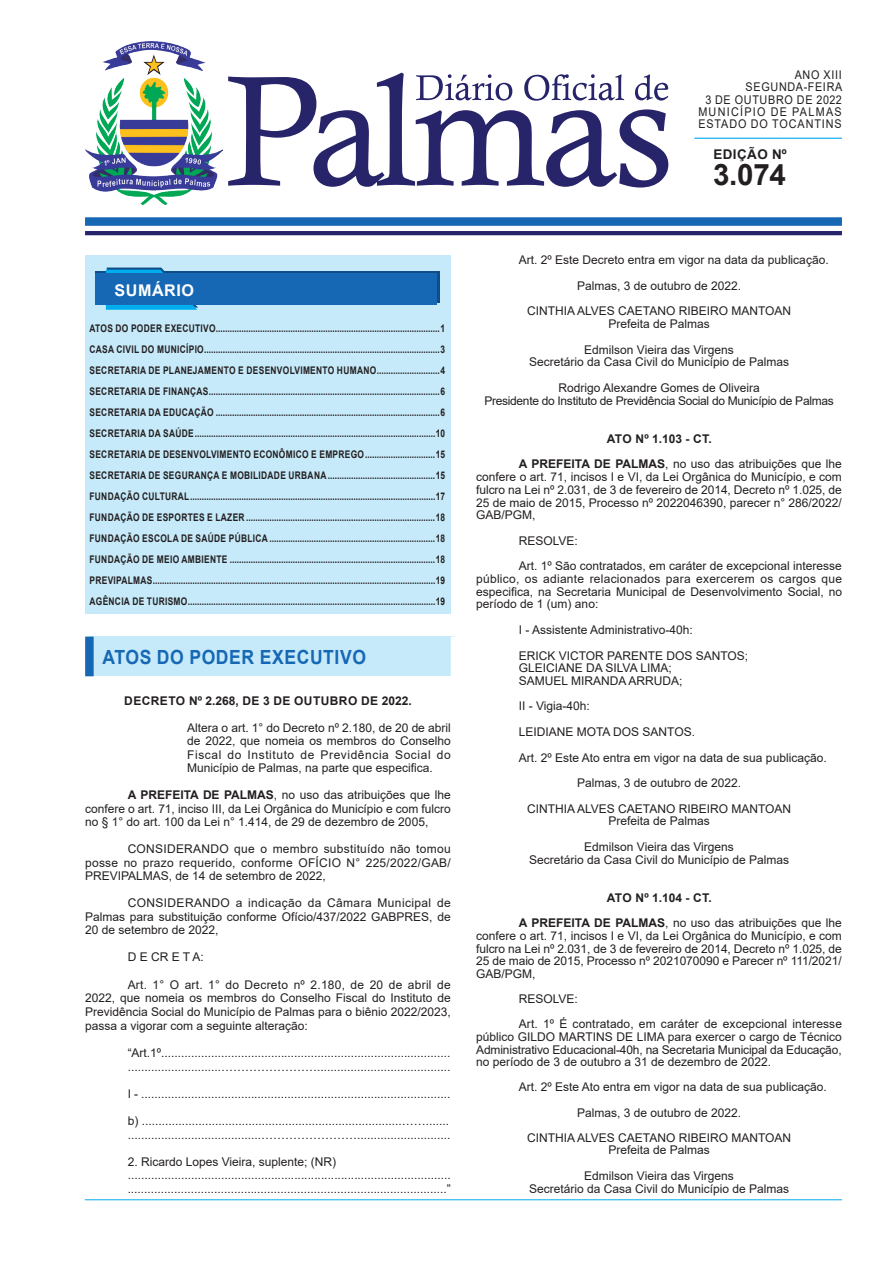
<style>
.page{position:relative;width:893px;height:1263px;background:#fff}
.page>*{position:absolute;margin:0;border:0;box-sizing:border-box;transform-origin:0 0}
.t1{font:700 29.55px "Arial";color:#231f20}
.t2{font:700 19.5px "Arial";letter-spacing:.035em;color:#1768b4;scale:.9 1}
.t3{font:700 16.2px "Arial";letter-spacing:.035em;color:#fff}
.t4{font:700 13.35px "Arial";letter-spacing:.035em;color:#231f20}
.t5{font:12px/13.5px "Arial";color:#231f20;text-align:justify}
.t6{font:700 12px/25.5px "Arial";letter-spacing:.02em;color:#231f20}
.t7{font:12px/12.3px "Arial";letter-spacing:.065em;color:#231f20;text-align:right;scale:.9 1}
.t8{font:12px "Arial";letter-spacing:-.025em;color:#231f20}
.t9{font:700 10.5px/21px "Arial";letter-spacing:.035em;color:#231f20;text-align:justify;scale:.8 1}
.s1{font-weight:700}
.s2{font-weight:400}
</style>
<div class="page">
<div style="left:85px;top:256px;width:366px;height:358px;background:#c6eafa"></div>
<div style="left:85px;top:217px;width:757px;height:9px;background:#1768b4"></div>
<hr style="left:85px;top:231px;width:757px;height:4px;background:#28246a">
<hr style="left:694px;top:138px;width:148px;height:1px;background:#00aeef">
<svg style="left:228px;top:73px;width:440px;height:115px"></svg>
<svg style="left:96px;top:272px;width:344px;height:31px"></svg>
<svg style="left:106px;top:268px;width:92px;height:42px"></svg>
<div style="left:96px;top:274px;width:341px;height:31px;background:#1768b4"></div>
<img style="left:85px;top:41px;width:138px;height:164px">
<hr style="left:85px;top:1199px;width:757px;height:1px;background:#00aeef">
<div style="left:89px;top:637px;width:366px;height:39px;background:#c6eafa"></div>
<div style="left:85px;top:637px;width:9px;height:39px;background:#1768b4"></div>
<div style="left:451px;top:637px;width:8px;height:39px;background:#fff"></div>
<p class="t7" style="left:698px;top:69px;width:162px">ANO XIII<br>SEGUNDA-FEIRA<br>3 DE OUTUBRO DE 2022<br>MUNICÍPIO DE PALMAS<br>ESTADO DO TOCANTINS</p>
<h1 class="t1" style="left:713px;top:154px;width:74px">3.074</h1>
<p class="t4" style="left:713px;top:145px;width:75px">EDIÇÃO Nº</p>
<h3 class="t3" style="left:114px;top:279px;width:81px">SUMÁRIO</h3>
<p class="t9" style="left:89px;top:318px;width:446px">ATOS DO PODER EXECUTIVO................................................................................................1<br>CASA CIVIL DO MUNICÍPIO.....................................................................................................3<br>SECRETARIA DE PLANEJAMENTO E DESENVOLVIMENTO HUMANO...........................4<br>SECRETARIA DE FINANÇAS...................................................................................................6<br>SECRETARIA DA EDUCAÇÃO ................................................................................................6<br>SECRETARIA DA SAÚDE.......................................................................................................10<br>SECRETARIA DE DESENVOLVIMENTO ECONÔMICO E EMPREGO..............................15<br>SECRETARIA DE SEGURANÇA E MOBILIDADE URBANA ..............................................15<br>FUNDAÇÃO CULTURAL.........................................................................................................17<br>FUNDAÇÃO DE ESPORTES E LAZER .................................................................................18<br>FUNDAÇÃO ESCOLA DE SAÚDE PÚBLICA .......................................................................18<br>FUNDAÇÃO DE MEIO AMBIENTE ........................................................................................18<br>PREVIPALMAS.........................................................................................................................19<br>AGÊNCIA DE TURISMO..........................................................................................................19</p>
<h2 class="t2" style="left:102px;top:643px;width:294px">ATOS DO PODER EXECUTIVO</h2>
<p class="t6" style="left:124px;top:688px;width:289px">DECRETO Nº 2.268, DE 3 DE OUTUBRO DE 2022.</p>
<p class="t5" style="left:187px;top:721px;width:265px">Altera o art. 1° do Decreto nº 2.180, de 20 de abril de 2022, que nomeia os membros do Conselho Fiscal do Instituto de Previdência Social do Município de Palmas, na parte que especifica.</p>
<p class="t5" style="left:85px;top:788px;width:367px;text-indent:43px"><span class="s1">A PREFEITA DE PALMAS</span>, no uso das atribuições que lhe confere o art. 71, inciso III, da Lei Orgânica do Município e com fulcro no § 1° do art. 100 da Lei n° 1.414, de 29 de dezembro de 2005,</p>
<p class="t5" style="left:85px;top:842px;width:367px;text-indent:43px">CONSIDERANDO que o membro substituído não tomou posse no prazo requerido, conforme OFÍCIO N° 225/2022/GAB/ PREVIPALMAS, de 14 de setembro de 2022,</p>
<p class="t5" style="left:85px;top:896px;width:367px;text-indent:43px">CONSIDERANDO a indicação da Câmara Municipal de Palmas para substituição conforme Ofício/437/2022 GABPRES, de 20 de setembro de 2022,</p>
<p class="t5" style="left:128px;top:950px;width:78px">D E CR E T A:</p>
<p class="t5" style="left:85px;top:977px;width:367px;text-indent:43px">Art. 1° O art. 1° do Decreto nº 2.180, de 20 de abril de 2022, que nomeia os membros do Conselho Fiscal do Instituto de Previdência Social do Município de Palmas para o biênio 2022/2023, passa a vigorar com a seguinte alteração:</p>
<p class="t5" style="left:128px;top:1046px;width:324px">“Art.1º....................................................................................... ............................……………………........................................</p>
<p class="t5" style="left:128px;top:1087px;width:324px">I - .............................................................................................</p>
<p class="t5" style="left:128px;top:1114px;width:324px">b) ..............................................................................……....... ........................................……………………............................</p>
<p class="t5" style="left:128px;top:1155px;width:325px;text-align:left">2. Ricardo Lopes Vieira, suplente; (NR) ................................................................................................. ................................................................................................”</p>
<p class="t5" style="left:519px;top:253px;width:311px">Art. 2º Este Decreto entra em vigor na data da publicação.</p>
<p class="t5" style="left:577px;top:279px;width:166px">Palmas, 3 de outubro de 2022.</p>
<p class="t5" style="left:527px;top:304px;width:266px">CINTHIA ALVES CAETANO RIBEIRO MANTOAN</p>
<p class="t5" style="left:584px;top:311px;width:151px;line-height:25.5px;text-align:center">Prefeita de Palmas<br>Edmilson Vieira das Virgens</p>
<p class="t5" style="left:529px;top:349px;width:262px;line-height:25.5px;text-align:center">Secretário da Casa Civil do Município de Palmas<br>Rodrigo Alexandre Gomes de Oliveira</p>
<p class="t8" style="left:484px;top:392px;width:351px">Presidente do Instituto de Previdência Social do Município de Palmas</p>
<p class="t6" style="left:519px;top:426px;width:325px;text-indent:88px">ATO Nº 1.103 - CT.<br>A PREFEITA DE PALMAS<span class="s2">, no uso das atribuições que lhe</span></p>
<p class="t5" style="left:476px;top:470px;width:367px;line-height:12.8px">confere o art. 71, incisos I e VI, da Lei Orgânica do Município, e com fulcro na Lei nº 2.031, de 3 de fevereiro de 2014, Decreto nº 1.025, de 25 de maio de 2015, Processo nº 2022046390, parecer n° 286/2022/ GAB/PGM,</p>
<p class="t5" style="left:519px;top:528px;width:325px;line-height:25.5px">RESOLVE:<br>Art. 1º São contratados, em caráter de excepcional interesse</p>
<p class="t5" style="left:476px;top:572px;width:367px;line-height:12.8px">público, os adiante relacionados para exercerem os cargos que especifica, na Secretaria Municipal de Desenvolvimento Social, no período de 1 (um) ano:</p>
<p class="t5" style="left:519px;top:617px;width:231px;line-height:25.5px">I - Assistente Administrativo-40h:<br>ERICK VICTOR PARENTE DOS SANTOS;</p>
<p class="t5" style="left:519px;top:661px;width:165px;line-height:12.8px">GLEICIANE DA SILVA LIMA;<br>SAMUEL MIRANDA ARRUDA;</p>
<p class="t5" style="left:519px;top:699px;width:73px">II - Vigia-40h:</p>
<p class="t5" style="left:519px;top:725px;width:178px">LEIDIANE MOTA DOS SANTOS.</p>
<p class="t5" style="left:519px;top:750px;width:309px">Art. 2º Este Ato entra em vigor na data de sua publicação.</p>
<p class="t5" style="left:577px;top:776px;width:166px">Palmas, 3 de outubro de 2022.</p>
<p class="t5" style="left:527px;top:801px;width:266px">CINTHIA ALVES CAETANO RIBEIRO MANTOAN</p>
<p class="t5" style="left:584px;top:808px;width:151px;line-height:25.5px;text-align:center">Prefeita de Palmas<br>Edmilson Vieira das Virgens</p>
<p class="t5" style="left:529px;top:852px;width:262px">Secretário da Casa Civil do Município de Palmas</p>
<p class="t6" style="left:519px;top:885px;width:325px;text-indent:88px">ATO Nº 1.104 - CT.<br>A PREFEITA DE PALMAS<span class="s2">, no uso das atribuições que lhe</span></p>
<p class="t5" style="left:476px;top:929px;width:367px;line-height:12.6px">confere o art. 71, incisos I e VI, da Lei Orgânica do Município, e com fulcro na Lei nº 2.031, de 3 de fevereiro de 2014, Decreto nº 1.025, de 25 de maio de 2015, Processo nº 2021070090 e Parecer nº 111/2021/ GAB/PGM,</p>
<p class="t5" style="left:519px;top:986px;width:325px;line-height:25.2px">RESOLVE:<br>Art. 1º É contratado, em caráter de excepcional interesse</p>
<p class="t5" style="left:476px;top:1030px;width:367px;line-height:12.6px">público GILDO MARTINS DE LIMA para exercer o cargo de Técnico Administrativo Educacional-40h, na Secretaria Municipal da Educação, no período de 3 de outubro a 31 de dezembro de 2022.</p>
<p class="t5" style="left:519px;top:1080px;width:309px">Art. 2º Este Ato entra em vigor na data de sua publicação.</p>
<p class="t5" style="left:577px;top:1105px;width:166px">Palmas, 3 de outubro de 2022.</p>
<p class="t5" style="left:527px;top:1131px;width:266px">CINTHIA ALVES CAETANO RIBEIRO MANTOAN</p>
<p class="t5" style="left:584px;top:1137px;width:151px;line-height:25.5px;text-align:center">Prefeita de Palmas<br>Edmilson Vieira das Virgens</p>
<p class="t5" style="left:529px;top:1182px;width:262px">Secretário da Casa Civil do Município de Palmas</p>
</div>
